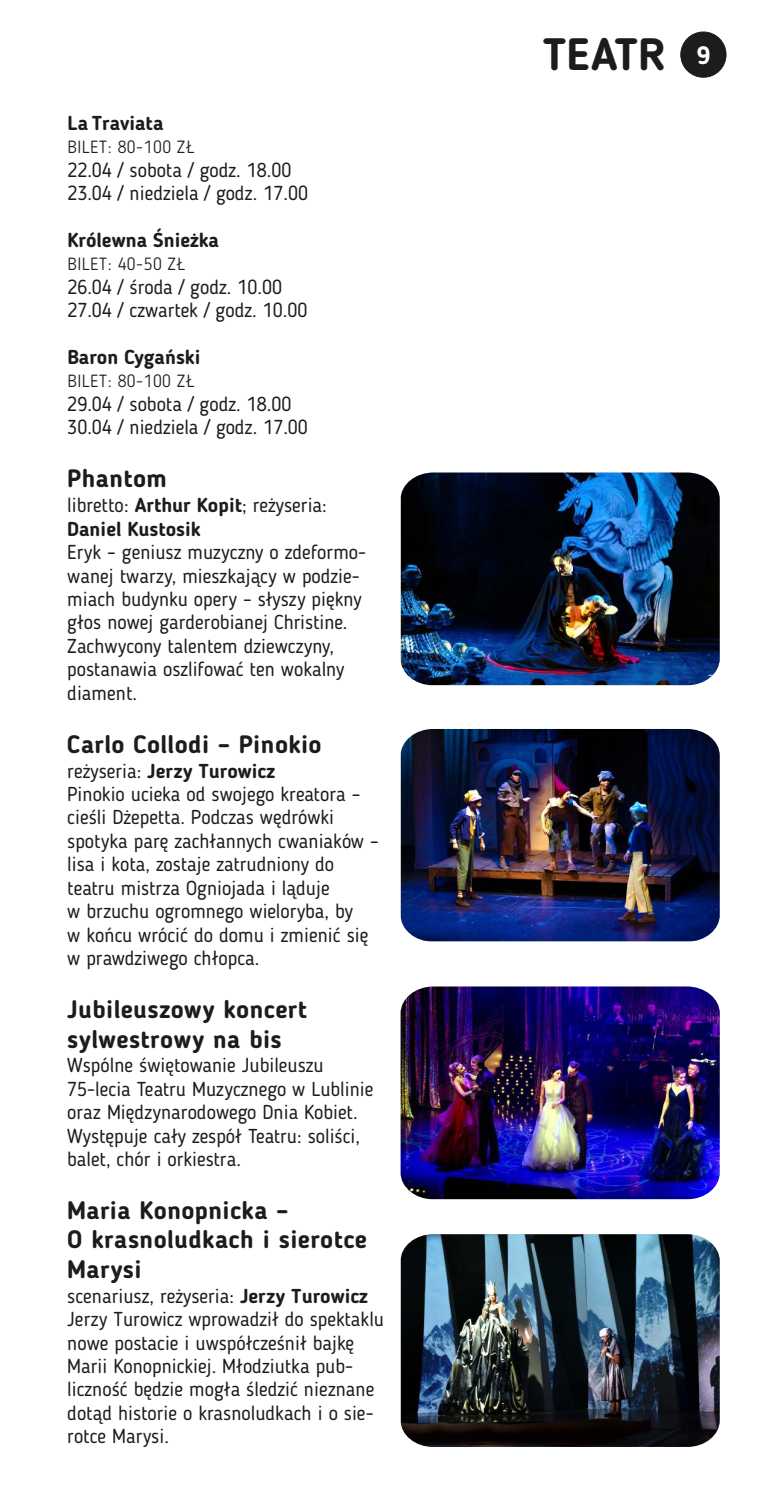
<style>
.page{position:relative;width:780px;height:1489px;background:#fff}
.page>*{position:absolute;margin:0;border:0;box-sizing:border-box;transform-origin:0 0}
.t1{font:700 45px "Blogger Sans";color:#1c1c1c}
.t2{font:700 25px/29.5px "Blogger Sans";letter-spacing:.015em;color:#1c1c1c}
.t3{font:20px/23.5px "Blogger Sans";color:#1c1c1c}
.t4{font:700 20px/23.5px "Blogger Sans";color:#1c1c1c}
.t5{font:300 17.5px "Blogger Sans";letter-spacing:.03em;color:#1c1c1c}
.s1{font-weight:400}
.s2{font-weight:700}
</style>
<div class="page">
<div style="left:680px;top:32px;width:46px;height:45px;background:#1c1c1c;border:1px solid #1c1c1c;border-radius:50%"></div>
<img style="left:400px;top:472px;width:319px;height:213px">
<img style="left:400px;top:986px;width:319px;height:213px">
<img style="left:400px;top:729px;width:319px;height:212px">
<img style="left:400px;top:1234px;width:319px;height:212px">
<p class="t4" style="left:67px;top:113px;width:98px">La Traviata</p>
<p class="t5" style="left:67px;top:140px;width:129px">BILET: 80-100 ZŁ</p>
<p class="t3" style="left:67px;top:160px;width:242px">22.04 / sobota / godz. 18.00<br>23.04 / niedziela / godz. 17.00</p>
<p class="t4" style="left:67px;top:230px;width:153px">Królewna Śnieżka</p>
<p class="t5" style="left:67px;top:257px;width:119px">BILET: 40-50 ZŁ</p>
<p class="t3" style="left:67px;top:277px;width:241px">26.04 / środa / godz. 10.00<br>27.04 / czwartek / godz. 10.00</p>
<p class="t4" style="left:67px;top:347px;width:134px">Baron Cygański</p>
<p class="t5" style="left:67px;top:374px;width:129px">BILET: 80-100 ZŁ</p>
<p class="t3" style="left:67px;top:394px;width:242px">29.04 / sobota / godz. 18.00<br>30.04 / niedziela / godz. 17.00</p>
<p class="t2" style="left:67px;top:466px;width:101px">Phantom</p>
<p class="t4" style="left:67px;top:495px;width:261px"><span class="s1">libretto:</span> Arthur Kopit<span class="s1">; reżyseria:<br></span>Daniel Kustosik</p>
<p class="t3" style="left:67px;top:542px;width:300px">Eryk – geniusz muzyczny o zdeformo&shy;wanej twarzy, mieszkający w podzie&shy;miach budynku opery – słyszy piękny głos nowej garderobianej Christine.<br>Zachwycony talentem dziewczyny, postanawia oszlifować ten wokalny diament.</p>
<p class="t2" style="left:67px;top:731px;width:256px">Carlo Collodi – Pinokio</p>
<p class="t3" style="left:67px;top:760px;width:313px">reżyseria: <span class="s2">Jerzy Turowicz<br></span>Pinokio ucieka od swojego kreatora – cieśli Dżepetta. Podczas wędrówki spotyka parę zachłannych cwaniaków – lisa i kota, zostaje zatrudniony do teatru mistrza Ogniojada i ląduje<br>w brzuchu ogromnego wieloryba, by<br>w końcu wrócić do domu i zmienić się w prawdziwego chłopca.</p>
<p class="t2" style="left:67px;top:996px;width:241px">Jubileuszowy koncert sylwestrowy na bis</p>
<p class="t3" style="left:67px;top:1055px;width:308px">Wspólne świętowanie Jubileuszu 75-lecia Teatru Muzycznego w Lublinie oraz Międzynarodowego Dnia Kobiet.<br>Występuje cały zespół Teatru: soliści, balet, chór i orkiestra.</p>
<p class="t2" style="left:67px;top:1197px;width:301px">Maria Konopnicka –<br>O krasnoludkach i sierotce<br>Marysi</p>
<p class="t3" style="left:67px;top:1285px;width:318px">scenariusz, reżyseria: <span class="s2">Jerzy Turowicz </span>Jerzy Turowicz wprowadził do spektaklu nowe postacie i uwspółcześnił bajkę Marii Konopnickiej. Młodziutka pub&shy;liczność będzie mogła śledzić nieznane dotąd historie o krasnoludkach i o sie&shy;rotce Marysi.</p>
<h1 class="t1" style="left:543px;top:36px;width:169px">TEATR <sup>9</sup></h1>
</div>
